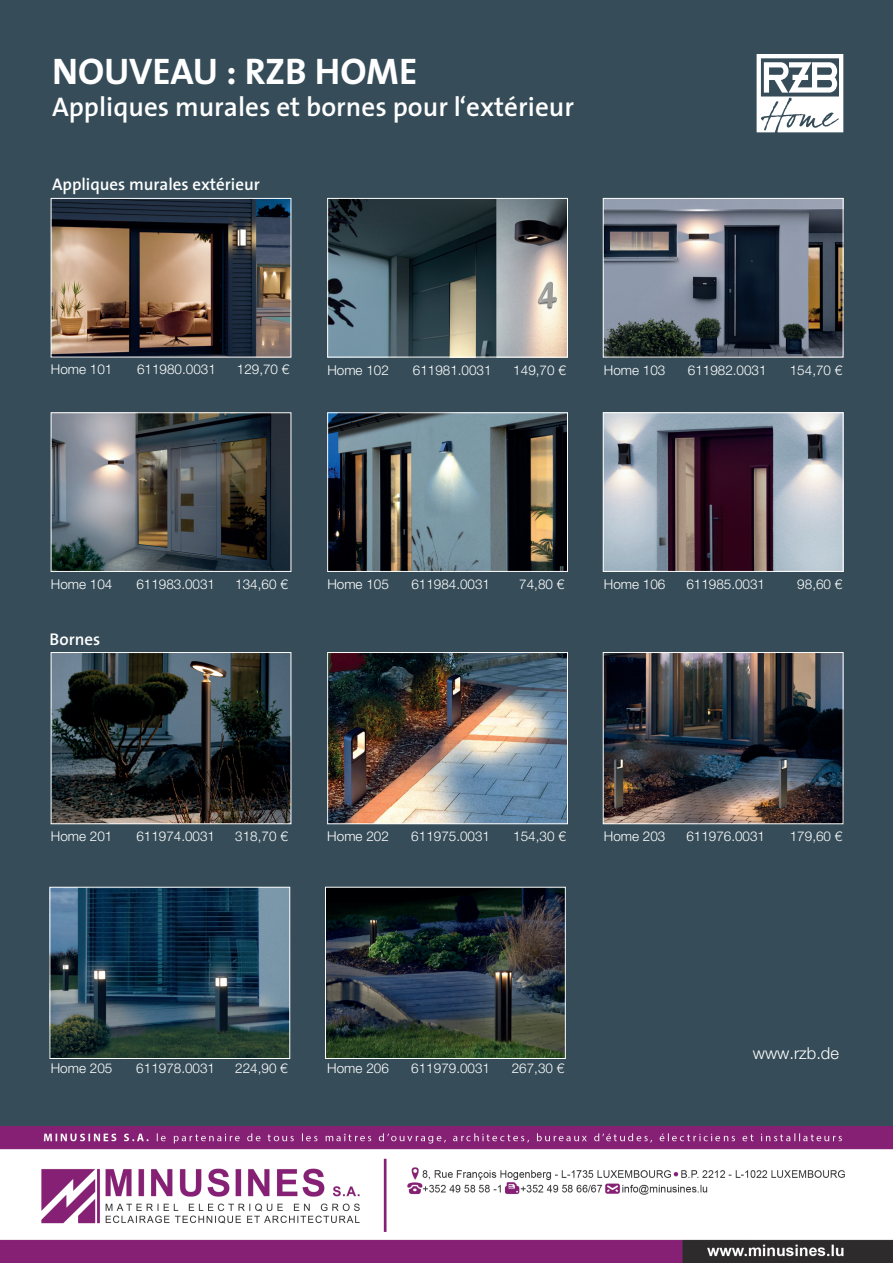
<style>
.page{position:relative;width:893px;height:1263px;background:#364d59}
.page>*{position:absolute;margin:0;border:0;box-sizing:border-box;transform-origin:0 0}
.t1{font:700 37.2px "The Sans";color:#fff}
.t2{font:600 27.15px "The Sans";color:#fff}
.t3{font:600 16.95px "The Sans";color:#fff}
.t4{font:300 16.5px "Helvetica Neue LTW1 G";color:#fff}
.t5{font:300 13.5px "Helvetica Neue LTW1 G";color:#fff}
</style>
<div class="page">
<svg style="left:757px;top:54px;width:86px;height:78px"></svg>
<img style="left:53px;top:654px;width:236px;height:168px">
<div style="left:51px;top:652px;width:240px;height:172px;border:1px solid #fff"></div>
<img style="left:329px;top:654px;width:237px;height:168px">
<div style="left:327px;top:652px;width:241px;height:172px;border:1px solid #fff"></div>
<img style="left:605px;top:654px;width:236px;height:168px">
<div style="left:603px;top:652px;width:240px;height:172px;border:1px solid #fff"></div>
<img style="left:53px;top:200px;width:236px;height:155px">
<div style="left:51px;top:198px;width:240px;height:159px;border:1px solid #fff"></div>
<img style="left:329px;top:414px;width:237px;height:156px">
<div style="left:327px;top:412px;width:241px;height:160px;border:1px solid #fff"></div>
<img style="left:605px;top:414px;width:236px;height:156px">
<div style="left:603px;top:412px;width:240px;height:160px;border:1px solid #fff"></div>
<img style="left:329px;top:200px;width:237px;height:155px">
<div style="left:327px;top:198px;width:241px;height:159px;border:1px solid #fff"></div>
<img style="left:605px;top:200px;width:236px;height:155px">
<div style="left:603px;top:198px;width:240px;height:159px;border:1px solid #fff"></div>
<img style="left:53px;top:414px;width:236px;height:156px">
<div style="left:51px;top:412px;width:240px;height:160px;border:1px solid #fff"></div>
<img style="left:52px;top:889px;width:236px;height:168px">
<div style="left:50px;top:887px;width:240px;height:172px;border:1px solid #fff"></div>
<img style="left:327px;top:889px;width:237px;height:168px">
<div style="left:325px;top:887px;width:241px;height:172px;border:1px solid #fff"></div>
<img style="left:0;top:1126px;width:893px;height:137px">
<h1 class="t1" style="left:52px;top:40px;width:367px">NOUVEAU : RZB HOME</h1>
<h2 class="t2" style="left:52px;top:84px;width:524px">Appliques murales et bornes pour l‘extérieur</h2>
<p class="t3" style="left:52px;top:170px;width:209px">Appliques murales extérieur</p>
<p class="t5" style="left:51px;top:361px;width:63px">Home 101</p>
<p class="t5" style="left:137px;top:361px;width:80px">611980.0031</p>
<p class="t5" style="left:237px;top:361px;width:54px">129,70 €</p>
<p class="t5" style="left:327px;top:362px;width:63px">Home 102</p>
<p class="t5" style="left:413px;top:362px;width:80px">611981.0031</p>
<p class="t5" style="left:513px;top:362px;width:54px">149,70 €</p>
<p class="t5" style="left:604px;top:362px;width:63px">Home 103</p>
<p class="t5" style="left:688px;top:362px;width:80px">611982.0031</p>
<p class="t5" style="left:790px;top:362px;width:54px">154,70 €</p>
<p class="t5" style="left:51px;top:576px;width:63px">Home 104</p>
<p class="t5" style="left:136px;top:576px;width:80px">611983.0031</p>
<p class="t5" style="left:235px;top:576px;width:54px">134,60 €</p>
<p class="t3" style="left:50px;top:625px;width:52px">Bornes</p>
<p class="t5" style="left:327px;top:576px;width:63px">Home 105</p>
<p class="t5" style="left:411px;top:576px;width:80px">611984.0031</p>
<p class="t5" style="left:519px;top:576px;width:47px">74,80 €</p>
<p class="t5" style="left:604px;top:576px;width:63px">Home 106</p>
<p class="t5" style="left:686px;top:576px;width:80px">611985.0031</p>
<p class="t5" style="left:797px;top:576px;width:47px">98,60 €</p>
<p class="t5" style="left:51px;top:828px;width:63px">Home 201</p>
<p class="t5" style="left:136px;top:828px;width:80px">611974.0031</p>
<p class="t5" style="left:235px;top:828px;width:54px">318,70 €</p>
<p class="t5" style="left:327px;top:828px;width:63px">Home 202</p>
<p class="t5" style="left:411px;top:828px;width:80px">611975.0031</p>
<p class="t5" style="left:513px;top:828px;width:54px">154,30 €</p>
<p class="t5" style="left:604px;top:828px;width:63px">Home 203</p>
<p class="t5" style="left:686px;top:828px;width:80px">611976.0031</p>
<p class="t5" style="left:790px;top:828px;width:54px">179,60 €</p>
<p class="t5" style="left:51px;top:1060px;width:63px">Home 205</p>
<p class="t5" style="left:136px;top:1060px;width:80px">611978.0031</p>
<p class="t5" style="left:235px;top:1060px;width:54px">224,90 €</p>
<p class="t5" style="left:327px;top:1060px;width:63px">Home 206</p>
<p class="t5" style="left:411px;top:1060px;width:80px">611979.0031</p>
<p class="t5" style="left:512px;top:1060px;width:54px">267,30 €</p>
<p class="t4" style="left:753px;top:1043px;width:88px">www.rzb.de</p>
</div>
